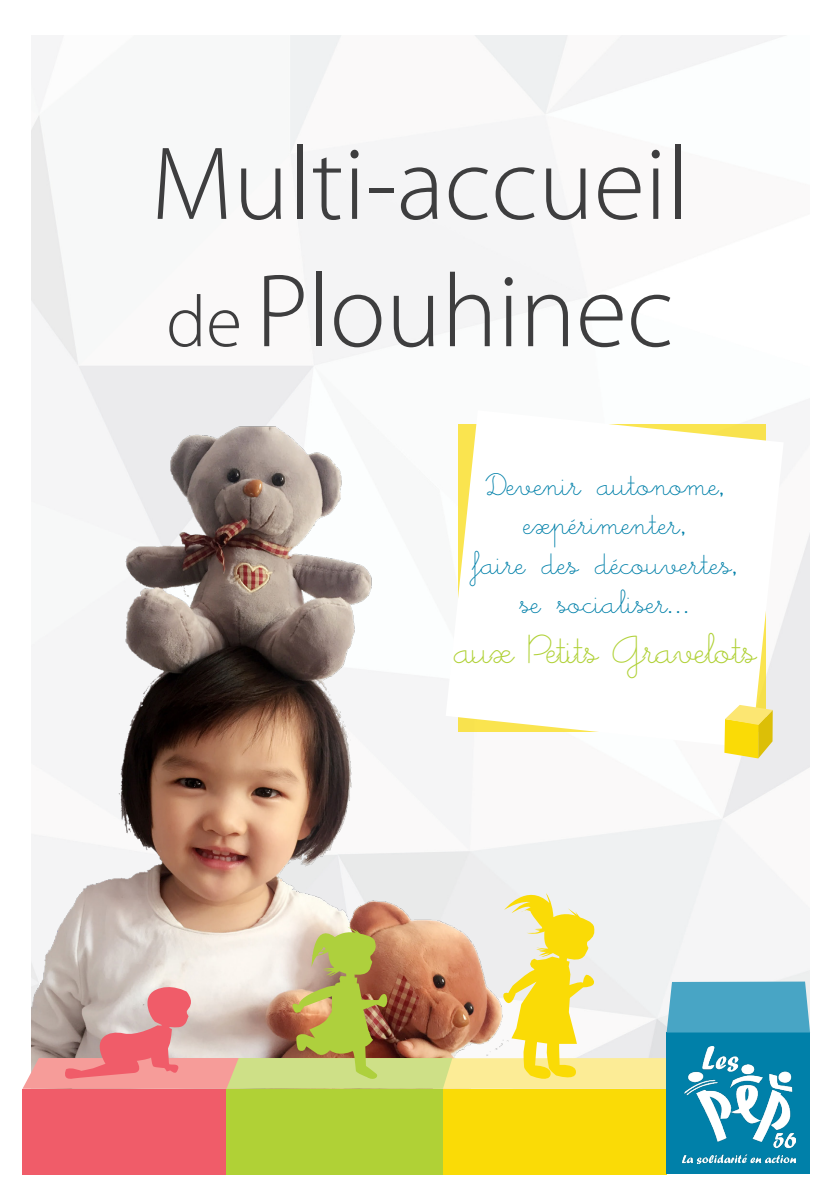
<style>
.page{position:relative;width:840px;height:1191px;background:#fff}
.page>*{position:absolute;margin:0;border:0;box-sizing:border-box;transform-origin:0 0}
.t1{font:300 104.8px "Myriad Pro";color:#3e3e3f}
.t2{font:42px "Little Days";letter-spacing:-.05em;color:#b0d136}
.t3{font:32.8px "Little Days";color:#0080a9}
.s1{font-size:73.4px}
</style>
<div class="page">
<img style="left:31px;top:413px;width:545px;height:468px">
<div style="left:22px;top:1088px;width:218px;height:86px;background:#f05c69"></div>
<div style="left:432px;top:1088px;width:234px;height:86px;background:#fadb06"></div>
<div style="left:226px;top:1088px;width:216px;height:86px;background:#b0d136"></div>
<div style="left:666px;top:1032px;width:143px;height:142px;background:#0080a9"></div>
<img style="left:682px;top:1088px;width:113px;height:75px">
<svg style="left:23px;top:881px;width:786px;height:207px"></svg>
<svg style="left:445px;top:410px;width:338px;height:338px"></svg>
<svg style="left:724px;top:705px;width:48px;height:53px"></svg>
<p class="t1" style="left:151px;top:121px;width:539px">Multi-accueil</p>
<p class="t1" style="left:166px;top:248px;width:508px"><span class="s1">de</span> Plouhinec</p>
<p class="t3" style="left:485px;top:469px;width:242px">Devenir autonome,</p>
<p class="t3" style="left:523px;top:509px;width:165px">expérimenter,</p>
<p class="t3" style="left:472px;top:548px;width:268px">faire des découvertes,</p>
<p class="t3" style="left:519px;top:587px;width:173px">se socialiser...</p>
<p class="t2" style="left:454px;top:630px;width:304px">aux Petits Gravelots</p>
</div>
